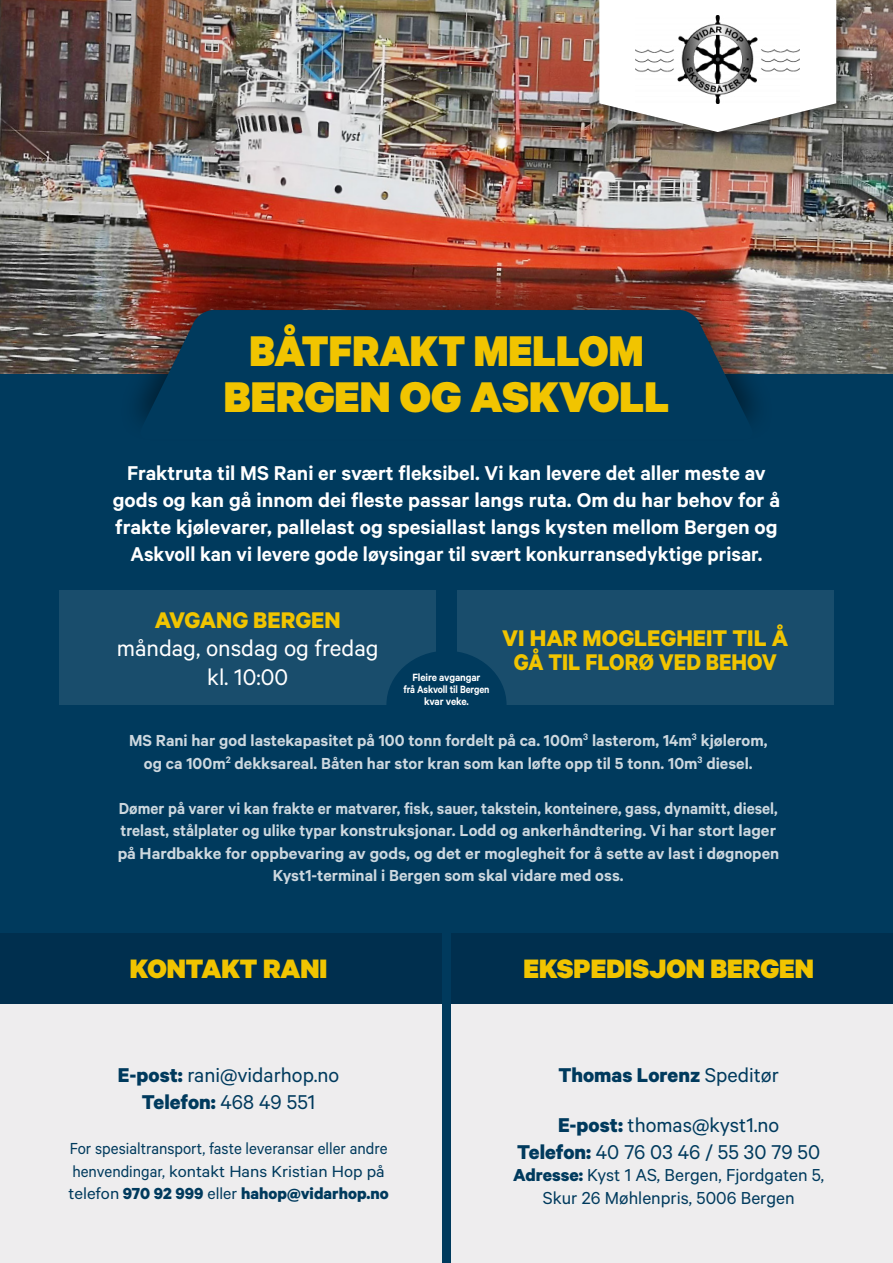
<style>
.page{position:relative;width:893px;height:1263px;background:#fff}
.page>*{position:absolute;margin:0;border:0;box-sizing:border-box;transform-origin:0 0}
.t1{font:900 48.3px/45.9px "Calibre";color:#f1c400;text-align:center;scale:.95 1}
.t2{font:900 30px "Calibre";color:#f1c400}
.t3{font:700 25.5px/24px "Calibre";color:#f1c400;text-align:center}
.t4{font:25.5px/28.5px "Calibre";color:#fff;text-align:center}
.t5{font:600 22.5px/27px "Calibre";color:#fff;text-align:center}
.t6{font:22.5px/27px "Calibre";color:#003a5d;text-align:center}
.t7{font:700 22.5px "Calibre";color:#003a5d}
.t8{font:19.5px/22.5px "Calibre";color:#003a5d;text-align:center}
.t9{font:600 18px/22.5px "Calibre";color:#fff;text-align:center;scale:.95 1}
.t10{font:600 18px/22.5px "Calibre";color:#fff;text-align:center}
.t11{font:18px/22.5px "Calibre";color:#003a5d;scale:.95 1}
.t12{font:600 11.85px/11.9px "Calibre";letter-spacing:-.01em;color:#fff;text-align:center;scale:.95 1}
.s1{font-weight:700}
.s2{font-weight:400}
</style>
<div class="page">
<div style="left:0;top:373px;width:893px;height:560px;background:#003a5d"></div>
<div style="left:0;top:1003px;width:442px;height:260px;background:#eeedee"></div>
<img style="left:0;top:0;width:893px;height:373px">
<div style="left:451px;top:1003px;width:442px;height:260px;background:#eeedee"></div>
<div style="left:0;top:933px;width:442px;height:70px;background:#002f4e"></div>
<div style="left:451px;top:933px;width:442px;height:70px;background:#002f4e"></div>
<div style="left:592px;top:0;width:262px;height:149px;background:#000;opacity:.55"></div>
<svg style="left:599px;top:0;width:237px;height:132px"></svg>
<img style="left:636px;top:15px;width:164px;height:89px">
<div style="left:118px;top:265px;width:657px;height:178px;background:#000;opacity:.45"></div>
<svg style="left:138px;top:310px;width:617px;height:130px"></svg>
<div style="left:442px;top:933px;width:9px;height:330px;background:#003a5d"></div>
<div style="left:60px;top:591px;width:376px;height:114px;background:#194d6c"></div>
<div style="left:457px;top:591px;width:376px;height:114px;background:#194d6c"></div>
<div style="left:386px;top:651px;width:121px;height:108px;background:#003a5d;border-radius:50%"></div>
<h1 class="t1" style="left:224px;top:326px;width:470px">BÅTFRAKT MELLOM<br>BERGEN OG ASKVOLL</h1>
<p class="t5" style="left:113px;top:459px;width:669px">Fraktruta til MS Rani er svært fleksibel. Vi kan levere det aller meste av gods og kan gå innom dei fleste passar langs ruta. Om du har behov for å frakte kjølevarer, pallelast og spesiallast langs kysten mellom Bergen og Askvoll kan vi levere gode løysingar til svært konkurransedyktige prisar.</p>
<h3 class="t3" style="left:155px;top:607px;width:187px">AVGANG BERGEN</h3>
<h3 class="t4" style="left:117px;top:633px;width:263px">måndag, onsdag og fredag kl. 10:00</h3>
<h3 class="t3" style="left:502px;top:625px;width:288px">VI HAR MOGLEGHEIT TIL Å<br>GÅ TIL FLORØ VED BEHOV</h3>
<p class="t12" style="left:403px;top:671px;width:92px">Fleire avgangar<br>frå Askvoll til Bergen kvar veke.</p>
<p class="t10" style="left:129px;top:729px;width:640px">MS Rani har god lastekapasitet på 100 tonn fordelt på ca. 100m<sup>3</sup> lasterom, 14m<sup>3</sup> kjølerom, og ca 100m<sup>2</sup> dekksareal. Båten har stor kran som kan løfte opp til 5 tonn. 10m<sup>3</sup> diesel.</p>
<p class="t9" style="left:117px;top:796px;width:698px">Dømer på varer vi kan frakte er matvarer, fisk, sauer, takstein, konteinere, gass, dynamitt, diesel, trelast, stålplater og ulike typar konstruksjonar. Lodd og ankerhåndtering. Vi har stort lager på Hardbakke for oppbevaring av gods, og det er moglegheit for å sette av last i døgnopen Kyst1-terminal i Bergen som skal vidare med oss.</p>
<h2 class="t2" style="left:130px;top:950px;width:199px">KONTAKT RANI</h2>
<p class="t6" style="left:118px;top:1061px;width:223px"><span class="s1">E-post:</span> rani@vidarhop.no<br><span class="s1">Telefon:</span> 468 49 551</p>
<p class="t11" style="left:69px;top:1136px;width:339px">For spesialtransport, faste leveransar eller andre henvendingar, kontakt Hans Kristian Hop på telefon <span class="s1">970 92 999</span> eller <span class="s1">hahop@vidarhop.no</span></p>
<h2 class="t2" style="left:523px;top:950px;width:292px">EKSPEDISJON BERGEN</h2>
<p class="t7" style="left:558px;top:1061px;width:222px">Thomas Lorenz <span class="s2">Speditør</span></p>
<p class="t6" style="left:517px;top:1110px;width:304px"><span class="s1">E-post:</span> thomas@kyst1.no<br><span class="s1">Telefon:</span> 40 76 03 46 / 55 30 79 50</p>
<p class="t8" style="left:513px;top:1163px;width:312px"><span class="s1">Adresse:</span> Kyst 1 AS, Bergen, Fjordgaten 5,<br>Skur 26 Møhlenpris, 5006 Bergen</p>
</div>
